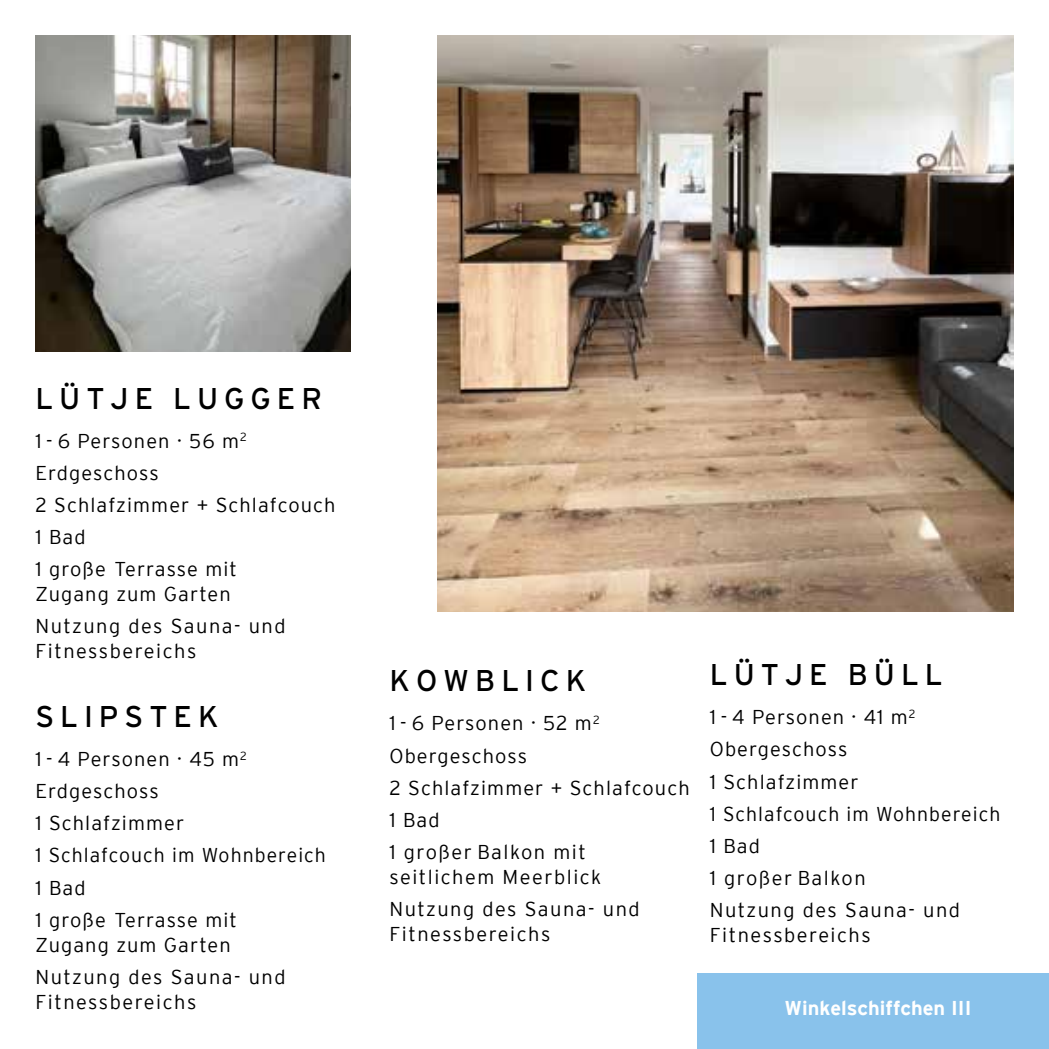
<style>
.page{position:relative;width:1049px;height:1049px;background:#fff}
.page>*{position:absolute;margin:0;border:0;box-sizing:border-box;transform-origin:0 0}
.t1{font:30px "Interstate";letter-spacing:.2em;color:#000}
.t2{font:300 20px/32px "Interstate";letter-spacing:.055em;color:#000}
.t3{font:300 20px/32px "Interstate";letter-spacing:.075em;color:#000}
.t4{font:700 20px "Interstate";color:#fff}
</style>
<div class="page">
<img style="left:437px;top:35px;width:576px;height:577px">
<img style="left:35px;top:35px;width:316px;height:316px">
<div style="left:697px;top:973px;width:352px;height:76px;background:#89c2eb"></div>
<h1 class="t1" style="left:35px;top:382px;width:288px">LÜTJE LUGGER</h1>
<p class="t2" style="left:35px;top:425px;width:302px">1 - 6 Personen · 56 m<sup>2<br></sup>Erdgeschoss<br>2 Schlafzimmer + Schlafcouch<br>1 Bad<br>1 große Terrasse mit</p>
<p class="t2" style="left:35px;top:578px;width:252px">Zugang zum Garten<br>Nutzung des Sauna- und</p>
<p class="t3" style="left:35px;top:635px;width:162px">Fitnessbereichs</p>
<h1 class="t1" style="left:35px;top:700px;width:185px">SLIPSTEK</h1>
<p class="t2" style="left:35px;top:743px;width:292px">1 - 4 Personen · 45 m<sup>2<br></sup>Erdgeschoss<br>1 Schlafzimmer<br>1 Schlafcouch im Wohnbereich<br>1 Bad<br>1 große Terrasse mit</p>
<p class="t2" style="left:35px;top:929px;width:252px">Zugang zum Garten<br>Nutzung des Sauna- und</p>
<p class="t3" style="left:35px;top:986px;width:162px">Fitnessbereichs</p>
<h1 class="t1" style="left:389px;top:664px;width:198px">KOWBLICK</h1>
<p class="t2" style="left:389px;top:707px;width:302px">1 - 6 Personen · 52 m<sup>2<br></sup>Obergeschoss<br>2 Schlafzimmer + Schlafcouch<br>1 Bad<br>1 großer Balkon mit</p>
<p class="t3" style="left:389px;top:861px;width:252px">seitlichem Meerblick<br>Nutzung des Sauna- und</p>
<p class="t3" style="left:389px;top:918px;width:162px">Fitnessbereichs</p>
<h1 class="t1" style="left:710px;top:658px;width:234px">LÜTJE BÜLL</h1>
<p class="t2" style="left:710px;top:701px;width:292px">1 - 4 Personen · 41 m<sup>2<br></sup>Obergeschoss<br>1 Schlafzimmer<br>1 Schlafcouch im Wohnbereich<br>1 Bad<br>1 großer Balkon<br>Nutzung des Sauna- und</p>
<p class="t3" style="left:710px;top:919px;width:162px">Fitnessbereichs</p>
<p class="t4" style="left:784px;top:997px;width:189px">Winkelschiffchen III</p>
</div>
